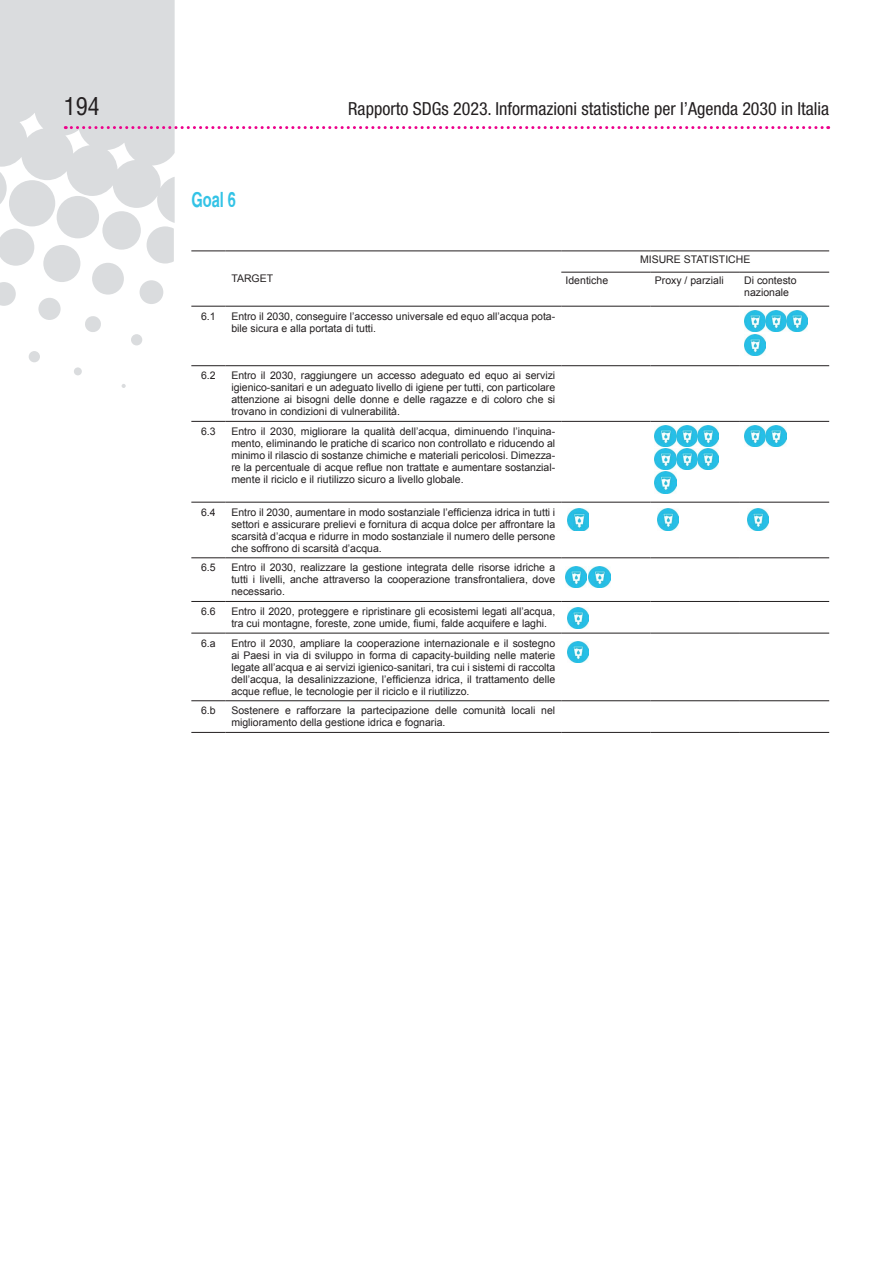
<style>
.page{position:relative;width:893px;height:1263px;background:#fff}
.page>*{position:absolute;margin:0;border:0;box-sizing:border-box;transform-origin:0 0}
.t1{font:condensed 24px "Helvetica LT Std";color:#231f20}
.t2{font:700 condensed 21px "Helvetica";color:#33c3e6;scale:.85 1}
.t3{font:condensed 18px "Helvetica Neue LT Std";color:#231f20}
.t4{font:10.5px/12px "Arial";color:#231f20;text-align:justify}
</style>
<div class="page">
<div style="left:43px;top:245px;width:37px;height:37px;background:#dadcde;border-radius:50%"></div>
<div style="left:92px;top:263px;width:32px;height:32px;background:#dadcde;border-radius:50%"></div>
<div style="left:140px;top:280px;width:23px;height:24px;background:#dadcde;border-radius:50%"></div>
<svg style="left:0;top:282px;width:16px;height:24px"></svg>
<div style="left:38px;top:298px;width:23px;height:22px;background:#dadcde;border-radius:50%"></div>
<svg style="left:85px;top:316px;width:16px;height:16px"></svg>
<div style="left:131px;top:334px;width:11px;height:11px;background:#dadcde;border-radius:50%"></div>
<div style="left:29px;top:351px;width:11px;height:11px;background:#dadcde;border-radius:50%"></div>
<div style="left:74px;top:367px;width:8px;height:8px;background:#dadcde;border-radius:50%"></div>
<svg style="left:122px;top:384px;width:4px;height:4px"></svg>
<svg style="left:0;top:0;width:829px;height:266px"></svg>
<hr style="left:191px;top:250px;width:34px;height:1px;background:#231f20">
<hr style="left:225px;top:250px;width:336px;height:1px;background:#231f20">
<hr style="left:561px;top:250px;width:90px;height:1px;background:#231f20">
<hr style="left:651px;top:250px;width:89px;height:1px;background:#231f20">
<hr style="left:740px;top:250px;width:89px;height:1px;background:#231f20">
<hr style="left:561px;top:272px;width:90px;height:1px;background:#231f20">
<hr style="left:651px;top:272px;width:89px;height:1px;background:#231f20">
<hr style="left:740px;top:272px;width:89px;height:1px;background:#231f20">
<hr style="left:191px;top:306px;width:34px;height:1px;background:#231f20">
<hr style="left:225px;top:306px;width:336px;height:1px;background:#231f20">
<hr style="left:561px;top:306px;width:90px;height:1px;background:#231f20">
<hr style="left:651px;top:306px;width:89px;height:1px;background:#231f20">
<hr style="left:740px;top:306px;width:89px;height:1px;background:#231f20">
<hr style="left:191px;top:365px;width:34px;height:1px;background:#231f20">
<hr style="left:225px;top:365px;width:336px;height:1px;background:#231f20">
<hr style="left:561px;top:365px;width:90px;height:1px;background:#231f20">
<hr style="left:651px;top:365px;width:89px;height:1px;background:#231f20">
<hr style="left:740px;top:365px;width:89px;height:1px;background:#231f20">
<hr style="left:191px;top:421px;width:34px;height:1px;background:#231f20">
<hr style="left:225px;top:421px;width:336px;height:1px;background:#231f20">
<hr style="left:561px;top:421px;width:90px;height:1px;background:#231f20">
<hr style="left:651px;top:421px;width:89px;height:1px;background:#231f20">
<hr style="left:740px;top:421px;width:89px;height:1px;background:#231f20">
<hr style="left:191px;top:502px;width:34px;height:1px;background:#231f20">
<hr style="left:225px;top:502px;width:336px;height:1px;background:#231f20">
<hr style="left:561px;top:502px;width:90px;height:1px;background:#231f20">
<hr style="left:651px;top:502px;width:89px;height:1px;background:#231f20">
<hr style="left:740px;top:502px;width:89px;height:1px;background:#231f20">
<hr style="left:191px;top:557px;width:34px;height:1px;background:#231f20">
<hr style="left:225px;top:557px;width:336px;height:1px;background:#231f20">
<hr style="left:561px;top:557px;width:90px;height:1px;background:#231f20">
<hr style="left:651px;top:557px;width:89px;height:1px;background:#231f20">
<hr style="left:740px;top:557px;width:89px;height:1px;background:#231f20">
<hr style="left:191px;top:601px;width:34px;height:1px;background:#231f20">
<hr style="left:225px;top:601px;width:336px;height:1px;background:#231f20">
<hr style="left:561px;top:601px;width:90px;height:1px;background:#231f20">
<hr style="left:651px;top:601px;width:89px;height:1px;background:#231f20">
<hr style="left:740px;top:601px;width:89px;height:1px;background:#231f20">
<hr style="left:191px;top:633px;width:34px;height:1px;background:#231f20">
<hr style="left:225px;top:633px;width:336px;height:1px;background:#231f20">
<hr style="left:561px;top:633px;width:90px;height:1px;background:#231f20">
<hr style="left:651px;top:633px;width:89px;height:1px;background:#231f20">
<hr style="left:740px;top:633px;width:89px;height:1px;background:#231f20">
<hr style="left:191px;top:700px;width:34px;height:1px;background:#231f20">
<hr style="left:225px;top:700px;width:336px;height:1px;background:#231f20">
<hr style="left:561px;top:700px;width:90px;height:1px;background:#231f20">
<hr style="left:651px;top:700px;width:89px;height:1px;background:#231f20">
<hr style="left:740px;top:700px;width:89px;height:1px;background:#231f20">
<hr style="left:191px;top:732px;width:34px;height:1px;background:#231f20">
<hr style="left:225px;top:732px;width:336px;height:1px;background:#231f20">
<hr style="left:561px;top:732px;width:90px;height:1px;background:#231f20">
<hr style="left:651px;top:732px;width:89px;height:1px;background:#231f20">
<hr style="left:740px;top:732px;width:89px;height:1px;background:#231f20">
<img style="left:744px;top:310px;width:64px;height:22px">
<img style="left:744px;top:334px;width:21px;height:21px">
<img style="left:655px;top:426px;width:63px;height:43px">
<img style="left:655px;top:472px;width:21px;height:21px">
<img style="left:744px;top:426px;width:43px;height:21px">
<img style="left:566px;top:566px;width:21px;height:22px">
<img style="left:568px;top:607px;width:21px;height:21px">
<img style="left:568px;top:509px;width:21px;height:21px">
<img style="left:747px;top:509px;width:21px;height:21px">
<img style="left:657px;top:509px;width:22px;height:21px">
<img style="left:589px;top:566px;width:21px;height:21px">
<img style="left:568px;top:641px;width:21px;height:22px">
<h1 class="t1" style="left:64px;top:91px;width:37px">194</h1>
<h3 class="t3" style="left:348px;top:98px;width:482px">Rapporto SDGs 2023. Informazioni statistiche per l’Agenda 2030 in Italia</h3>
<h2 class="t2" style="left:191px;top:187px;width:54px">Goal 6</h2>
<p class="t4" style="left:231px;top:273px;width:43px">TARGET</p>
<p class="t4" style="left:201px;top:310px;width:16px">6.1</p>
<p class="t4" style="left:231px;top:310px;width:325px">Entro il 2030, conseguire l’accesso universale ed equo all’acqua pota&shy;bile sicura e alla portata di tutti.</p>
<p class="t4" style="left:201px;top:370px;width:16px">6.2</p>
<p class="t4" style="left:231px;top:370px;width:325px">Entro il 2030, raggiungere un accesso adeguato ed equo ai servizi igienico-sanitari e un adeguato livello di igiene per tutti, con particolare attenzione ai bisogni delle donne e delle ragazze e di coloro che si trovano in condizioni di vulnerabilità.</p>
<p class="t4" style="left:201px;top:425px;width:16px">6.3</p>
<p class="t4" style="left:231px;top:425px;width:325px">Entro il 2030, migliorare la qualità dell’acqua, diminuendo l’inquina&shy;mento, eliminando le pratiche di scarico non controllato e riducendo al minimo il rilascio di sostanze chimiche e materiali pericolosi. Dimezza&shy;re la percentuale di acque reflue non trattate e aumentare sostanzial&shy;mente il riciclo e il riutilizzo sicuro a livello globale.</p>
<p class="t4" style="left:201px;top:506px;width:16px">6.4</p>
<p class="t4" style="left:231px;top:506px;width:325px">Entro il 2030, aumentare in modo sostanziale l’efficienza idrica in tutti i settori e assicurare prelievi e fornitura di acqua dolce per affrontare la scarsità d’acqua e ridurre in modo sostanziale il numero delle persone che soffrono di scarsità d’acqua.</p>
<p class="t4" style="left:201px;top:562px;width:16px">6.5</p>
<p class="t4" style="left:231px;top:562px;width:325px">Entro il 2030, realizzare la gestione integrata delle risorse idriche a tutti i livelli, anche attraverso la cooperazione transfrontaliera, dove necessario.</p>
<p class="t4" style="left:201px;top:605px;width:16px">6.6</p>
<p class="t4" style="left:231px;top:605px;width:325px">Entro il 2020, proteggere e ripristinare gli ecosistemi legati all’acqua, tra cui montagne, foreste, zone umide, fiumi, falde acquifere e laghi.</p>
<p class="t4" style="left:201px;top:637px;width:16px">6.a</p>
<p class="t4" style="left:231px;top:637px;width:325px">Entro il 2030, ampliare la cooperazione internazionale e il sostegno ai Paesi in via di sviluppo in forma di capacity-building nelle materie legate all’acqua e ai servizi igienico-sanitari, tra cui i sistemi di raccolta dell’acqua, la desalinizzazione, l’efficienza idrica, il trattamento delle acque reflue, le tecnologie per il riciclo e il riutilizzo.</p>
<p class="t4" style="left:201px;top:705px;width:16px">6.b</p>
<p class="t4" style="left:231px;top:705px;width:325px">Sostenere e rafforzare la partecipazione delle comunità locali nel miglioramento della gestione idrica e fognaria.</p>
<p class="t4" style="left:640px;top:253px;width:112px">MISURE STATISTICHE</p>
<p class="t4" style="left:566px;top:274px;width:44px">Identiche</p>
<p class="t4" style="left:655px;top:274px;width:70px">Proxy / parziali</p>
<p class="t4" style="left:744px;top:274px;width:54px">Di contesto nazionale</p>
</div>
